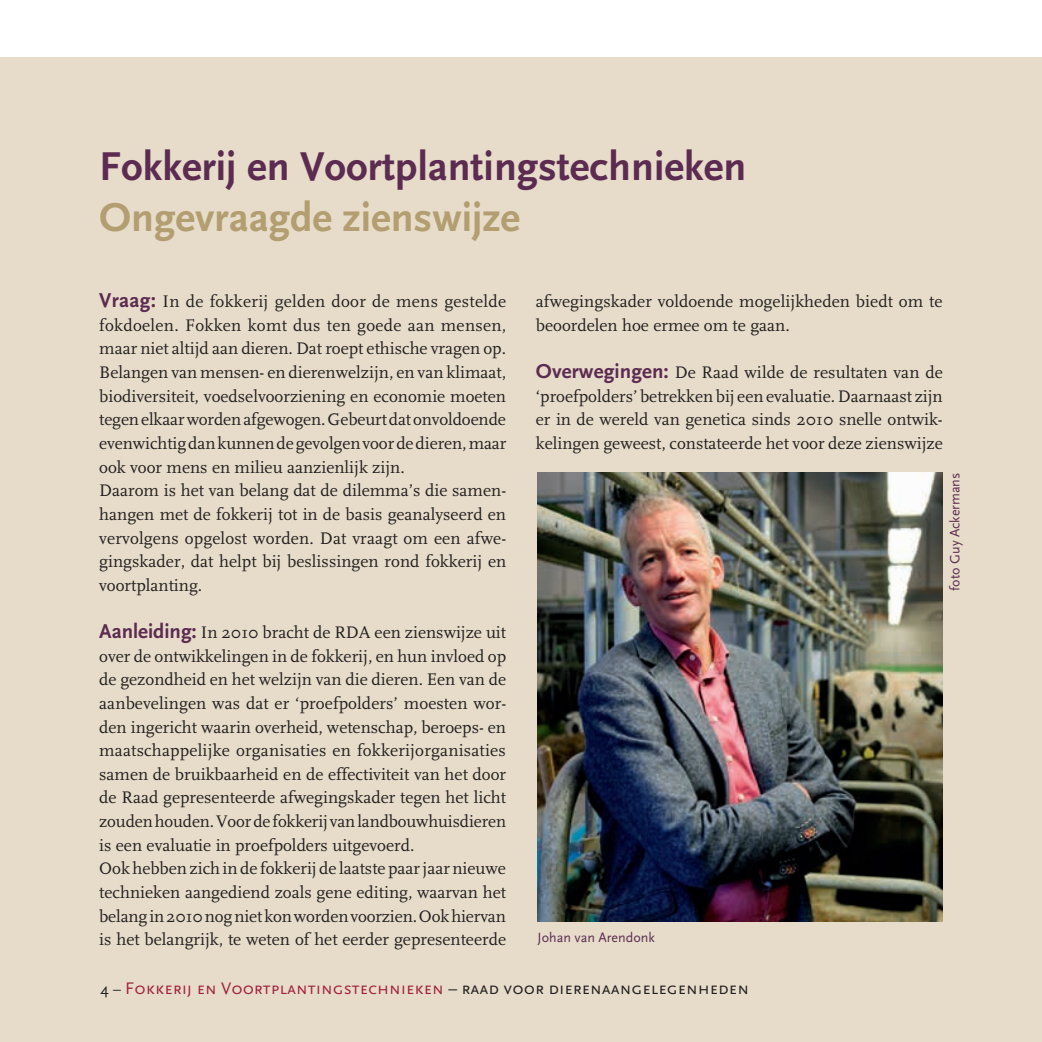
<style>
.page{position:relative;width:1042px;height:1042px;background:#fff}
.page>*{position:absolute;margin:0;border:0;box-sizing:border-box;transform-origin:0 0}
.t1{font:700 42px "Scala Sans";color:#5c2b51}
.t2{font:700 42px "Scala Sans";color:#b29e70}
.t3{font:17.5px/23.6px "Scala";color:#231f20}
.t4{font:17.5px "Scala Sans Caps";color:#a0213d}
.t5{font:14px "Scala Sans";color:#5c2b51}
.s1{font-family:"Scala Sans";font-weight:700;font-size:21px;color:#5c2b51}
.s2{font-family:"Scala Sans";font-size:15.75px;color:#231f20}
.s3{color:#231f20}
</style>
<div class="page">
<div style="left:0;top:58px;width:1042px;height:984px;background:#e6dcc9"></div>
<img style="left:537px;top:473px;width:406px;height:448px">
<h1 class="t1" style="left:99px;top:144px;width:648px">Fokkerij en Voortplantingstechnieken</h1>
<h1 class="t2" style="left:99px;top:195px;width:422px">Ongevraagde zienswijze</h1>
<p class="t3" style="left:99px;top:290px;width:409px"><span class="s1">Vraag:</span> In de fokkerij gelden door de mens gestelde fokdoelen. Fokken komt dus ten goede aan mensen, maar niet altijd aan dieren. Dat roept ethische vragen op.<br>Belangen van mensen- en dierenwelzijn, en van klimaat, biodiversiteit, voedselvoorziening en economie moeten tegen elkaar worden afgewogen. Gebeurt dat onvoldoende evenwichtig dan kunnen de gevolgen voor de dieren, maar ook voor mens en milieu aanzienlijk zijn.<br>Daarom is het van belang dat de dilemma’s die samen&shy;hangen met de fokkerij tot in de basis geanalyseerd en vervolgens opgelost worden. Dat vraagt om een afwe&shy;gingskader, dat helpt bij beslissingen rond fokkerij en voortplanting.</p>
<p class="t3" style="left:99px;top:621px;width:409px"><span class="s1">Aanleiding:</span> In 2010 bracht de RDA een zienswijze uit over de ontwikkelingen in de fokkerij, en hun invloed op de gezondheid en het welzijn van die dieren. Een van de aanbevelingen was dat er ‘proefpolders’ moesten wor&shy;den ingericht waarin overheid, wetenschap, beroeps- en maatschappelijke organisaties en fokkerijorganisaties samen de bruikbaarheid en de effectiviteit van het door de Raad gepresenteerde afwegingskader tegen het licht zouden houden. Voor de fokkerij van landbouwhuisdieren is een evaluatie in proefpolders uitgevoerd.<br>Ook hebben zich in de fokkerij de laatste paar jaar nieuwe technieken aangediend zoals gene editing, waarvan het belang in 2010 nog niet kon worden voorzien. Ook hiervan is het belangrijk, te weten of het eerder gepresenteerde</p>
<p class="t3" style="left:536px;top:290px;width:408px">afwegingskader voldoende mogelijkheden biedt om te beoordelen hoe ermee om te gaan.</p>
<p class="t3" style="left:536px;top:361px;width:408px;text-align:justify"><span class="s1">Overwegingen:</span> De Raad wilde de resultaten van de ‘proefpolders’ betrekken bij een evaluatie. Daarnaast zijn er in de wereld van genetica sinds 2010 snelle ontwik&shy;kelingen geweest, constateerde het voor deze zienswijze</p>
<p class="t5" style="left:537px;top:930px;width:119px">Johan van Arendonk</p>
<p class="t5" style="left:947px;top:590px;width:119px;rotate:-90deg">foto Guy Ackermans</p>
<p class="t4" style="left:100px;top:979px;width:650px"><span class="s2">4 –</span> Fokkerij en Voortplantingstechnieken <span class="s3">– raad voor dierenaangelegenheden</span></p>
</div>
